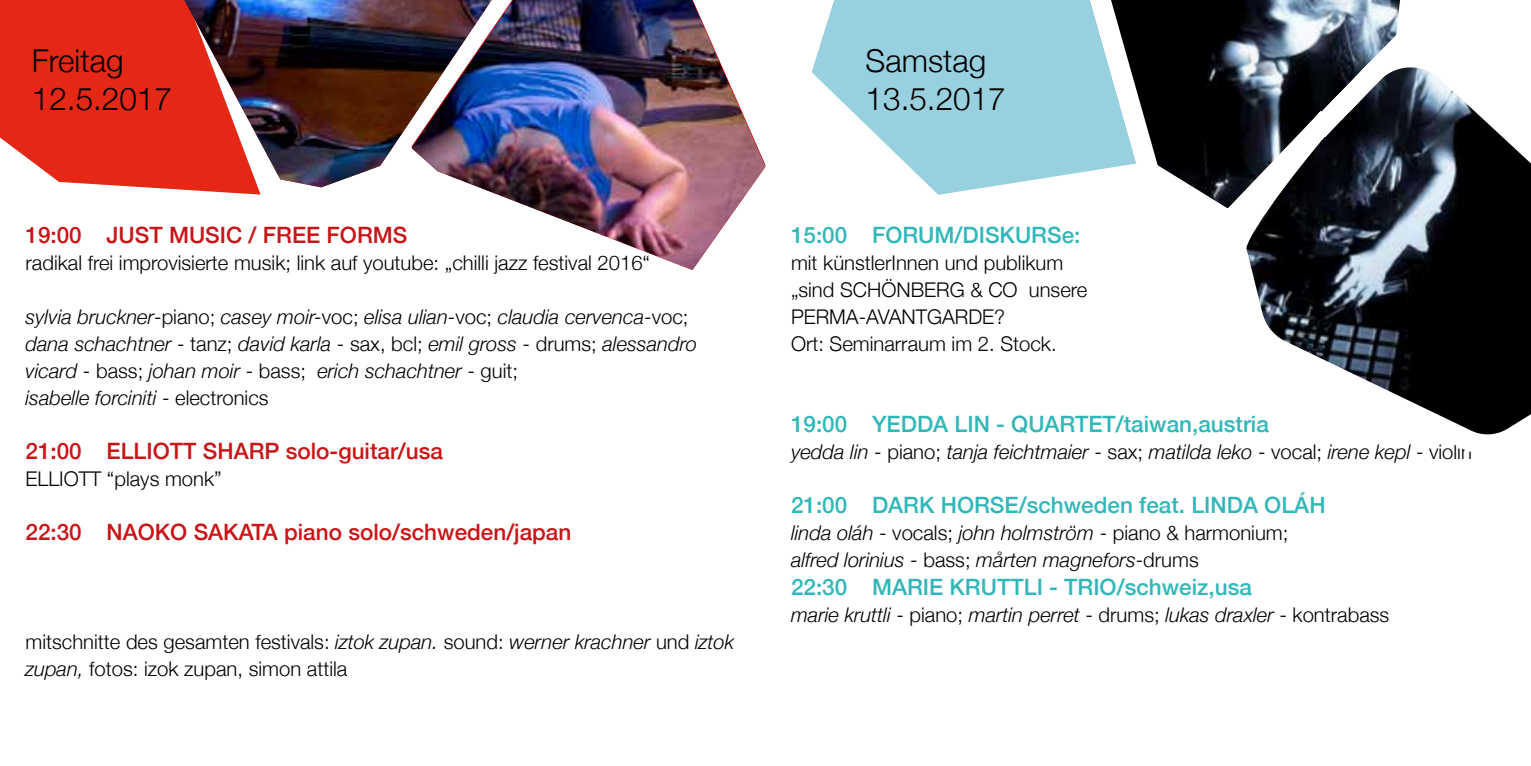
<style>
.page{position:relative;width:1531px;height:766px;background:#fff}
.page>*{position:absolute;margin:0;border:0;box-sizing:border-box;transform-origin:0 0}
.t1{font:300 31.5px/37.8px "Helvetica Neue";color:#000}
.t2{font:500 22.5px "Helvetica Neue";color:#32b7b9}
.t3{font:500 22.5px "Helvetica Neue";color:#c91517}
.t4{font:italic 300 20.25px/27px "Helvetica Neue";color:#000}
.t5{font:300 20.25px/27px "Helvetica Neue";color:#000}
.s1{font-style:normal}
.s2{font-style:italic}
</style>
<div class="page">
<svg style="left:0;top:0;width:184px;height:190px;background:#e63626"></svg>
<svg style="left:812px;top:0;width:239px;height:195px"></svg>
<img style="left:184px;top:0;width:581px;height:270px">
<svg style="left:1051px;top:0;width:480px;height:435px"></svg>
<h1 class="t1" style="left:32px;top:40px;width:142px">Freitag<br>12.5.2017</h1>
<p class="t3" style="left:26px;top:217px;width:383px">19:00 JUST MUSIC / FREE FORMS</p>
<p class="t5" style="left:26px;top:248px;width:626px">radikal frei improvisierte musik; link auf youtube: „chilli jazz festival 2016“</p>
<p class="t4" style="left:26px;top:302px;width:673px">sylvia bruckner<span class="s1">-piano;</span> casey moir-<span class="s1">voc;</span> elisa ulian<span class="s1">-voc;</span> claudia cervenca<span class="s1">-voc; </span>dana schachtner <span class="s1">- tanz;</span> david karla <span class="s1">- sax, bcl;</span> emil gross <span class="s1">- drums;</span> alessandro vicard <span class="s1">- bass;</span> johan moir <span class="s1">- bass;</span> erich schachtner <span class="s1">- guit;<br></span>isabelle forciniti <span class="s1">- electronics</span></p>
<p class="t3" style="left:26px;top:433px;width:419px">21:00 ELLIOTT SHARP solo-guitar/usa</p>
<p class="t5" style="left:26px;top:464px;width:198px">ELLIOTT “plays monk”</p>
<p class="t3" style="left:26px;top:514px;width:547px">22:30 NAOKO SAKATA piano solo/schweden/japan</p>
<p class="t5" style="left:26px;top:626px;width:710px">mitschnitte des gesamten festivals: <span class="s2">iztok zupan.</span> sound: <span class="s2">werner krachner</span> und <span class="s2">iztok zupan,</span> fotos: izok zupan, simon attila</p>
<h1 class="t1" style="left:865px;top:40px;width:142px">Samstag<br>13.5.2017</h1>
<p class="t2" style="left:791px;top:217px;width:291px">15:00 FORUM/DISKURSe:</p>
<p class="t5" style="left:791px;top:248px;width:298px">mit künstlerInnen und publikum „sind SCHÖNBERG &amp; CO unsere<br>PERMA-AVANTGARDE?<br>Ort: Seminarraum im 2. Stock.</p>
<p class="t2" style="left:791px;top:406px;width:479px">19:00 YEDDA LIN - QUARTET/taiwan,austria</p>
<p class="t4" style="left:791px;top:437px;width:682px">yedda lin <span class="s1">- piano;</span> tanja feichtmaier <span class="s1">- sax;</span> matilda leko <span class="s1">- vocal;</span> irene kepl <span class="s1">- violin</span></p>
<p class="t2" style="left:791px;top:487px;width:536px">21:00 DARK HORSE/schweden feat. LINDA OLÁH</p>
<p class="t4" style="left:791px;top:518px;width:499px">linda oláh <span class="s1">- vocals;</span> john holmström <span class="s1">- piano &amp; harmonium; </span>alfred lorinius <span class="s1">- bass;</span> mårten magnefors<span class="s1">-drums</span></p>
<p class="t2" style="left:791px;top:568px;width:462px">22:30 MARIE KRUTTLI - TRIO/schweiz,usa</p>
<p class="t4" style="left:791px;top:599px;width:600px">marie kruttli <span class="s1">- piano;</span> martin perret <span class="s1">- drums;</span> lukas draxler <span class="s1">- kontrabass</span></p>
</div>
